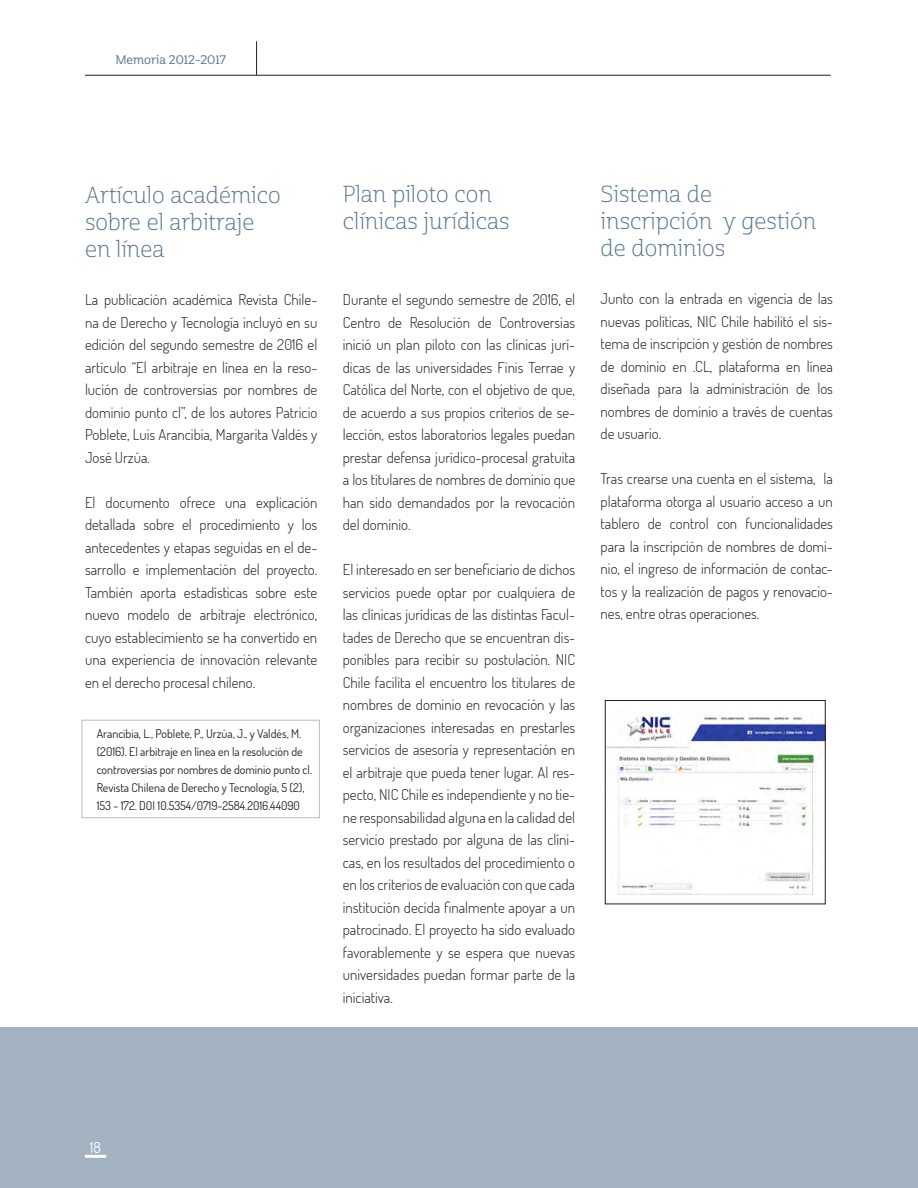
<style>
.page{position:relative;width:918px;height:1188px;background:#fff}
.page>*{position:absolute;margin:0;border:0;box-sizing:border-box;transform-origin:0 0}
.TITULO_1{font:22.5px/27px "Cabrito Semi Nor Lig";color:#58768e}
.texto_general{font:300 15px/22.5px "Dosis";color:#231f20;text-align:justify}
.texto_general-2{font:15px "Dosis";color:#fff}
.t1{font:12px/18px "Dosis";color:#231f20}
.t2{font:12px "Cabrito Semi Nor Med";color:#58768e}
</style>
<div class="page">
<hr style="left:85px;top:75px;width:746px;height:1px;background:#231f20">
<hr style="left:256px;top:41px;width:1px;height:34px;background:#231f20">
<div style="left:0;top:1027px;width:918px;height:161px;background:#a2b2c0"></div>
<svg style="left:607px;top:714px;width:216px;height:181px"></svg>
<div style="left:605px;top:700px;width:220px;height:204px;border:1px solid #231f20"></div>
<div style="left:82px;top:720px;width:238px;height:98px;border:1px solid #bcbdc0"></div>
<hr style="left:85px;top:1155px;width:21px;height:3px;background:#fff">
<p class="t2" style="left:116px;top:53px;width:112px">Memoria 2012–2017</p>
<p class="TITULO_1" style="left:85px;top:182px;width:197px">Artículo académico sobre el arbitraje</p>
<p class="TITULO_1" style="left:85px;top:236px;width:81px">en línea</p>
<p class="texto_general" style="left:85px;top:288px;width:234px">La publicación académica Revista Chile&shy;na de Derecho y Tecnología incluyó en su edición del segundo semestre de 2016 el artículo “El arbitraje en línea en la reso&shy;lución de controversias por nombres de dominio punto cl”, de los autores Patricio Poblete, Luis Arancibia, Margarita Valdés y José Urzúa.</p>
<p class="texto_general" style="left:85px;top:491px;width:234px">El documento ofrece una explicación detallada sobre el procedimiento y los antecedentes y etapas seguidas en el de&shy;sarrollo e implementación del proyecto.<br>También aporta estadísticas sobre este nuevo modelo de arbitraje electrónico, cuyo establecimiento se ha convertido en una experiencia de innovación relevante en el derecho procesal chileno.</p>
<p class="t1" style="left:97px;top:724px;width:217px">Arancibia, L., Poblete, P., Urzúa, J., y Valdés, M. (2016). El arbitraje en línea en la resolución de controversias por nombres de dominio punto cl.<br>Revista Chilena de Derecho y Tecnología, 5 (2), 153 - 172. DOI 10.5354/0719-2584.2016.44090</p>
<p class="TITULO_1" style="left:343px;top:181px;width:150px">Plan piloto con</p>
<p class="TITULO_1" style="left:343px;top:208px;width:168px">clínicas jurídicas</p>
<p class="texto_general" style="left:343px;top:288px;width:234px">Durante el segundo semestre de 2016, el Centro de Resolución de Controversias inició un plan piloto con las clínicas jurí&shy;dicas de las universidades Finis Terrae y Católica del Norte, con el objetivo de que, de acuerdo a sus propios criterios de se&shy;lección, estos laboratorios legales puedan prestar defensa jurídico-procesal gratuita a los titulares de nombres de dominio que han sido demandados por la revocación del dominio.</p>
<p class="texto_general" style="left:343px;top:558px;width:234px">El interesado en ser beneficiario de dichos servicios puede optar por cualquiera de las clínicas jurídicas de las distintas Facul&shy;tades de Derecho que se encuentran dis&shy;ponibles para recibir su postulación. NIC Chile facilita el encuentro los titulares de nombres de dominio en revocación y las organizaciones interesadas en prestarles servicios de asesoría y representación en el arbitraje que pueda tener lugar. Al res&shy;pecto, NIC Chile es independiente y no tie&shy;ne responsabilidad alguna en la calidad del servicio prestado por alguna de las clíni&shy;cas, en los resultados del procedimiento o en los criterios de evaluación con que cada institución decida finalmente apoyar a un patrocinado. El proyecto ha sido evaluado favorablemente y se espera que nuevas universidades puedan formar parte de la iniciativa.</p>
<p class="TITULO_1" style="left:601px;top:181px;width:113px">Sistema de</p>
<p class="TITULO_1" style="left:601px;top:208px;width:217px">inscripción y gestión de dominios</p>
<p class="texto_general" style="left:601px;top:287px;width:234px">Junto con la entrada en vigencia de las nuevas políticas, NIC Chile habilitó el sis&shy;tema de inscripción y gestión de nombres de dominio en .CL, plataforma en línea diseñada para la administración de los nombres de dominio a través de cuentas de usuario.</p>
<p class="texto_general" style="left:601px;top:467px;width:234px">Tras crearse una cuenta en el sistema, la plataforma otorga al usuario acceso a un tablero de control con funcionalidades para la inscripción de nombres de domi&shy;nio, el ingreso de información de contac&shy;tos y la realización de pagos y renovacio&shy;nes, entre otras operaciones.</p>
<p class="texto_general-2" style="left:90px;top:1137px;width:13px">18</p>
</div>
